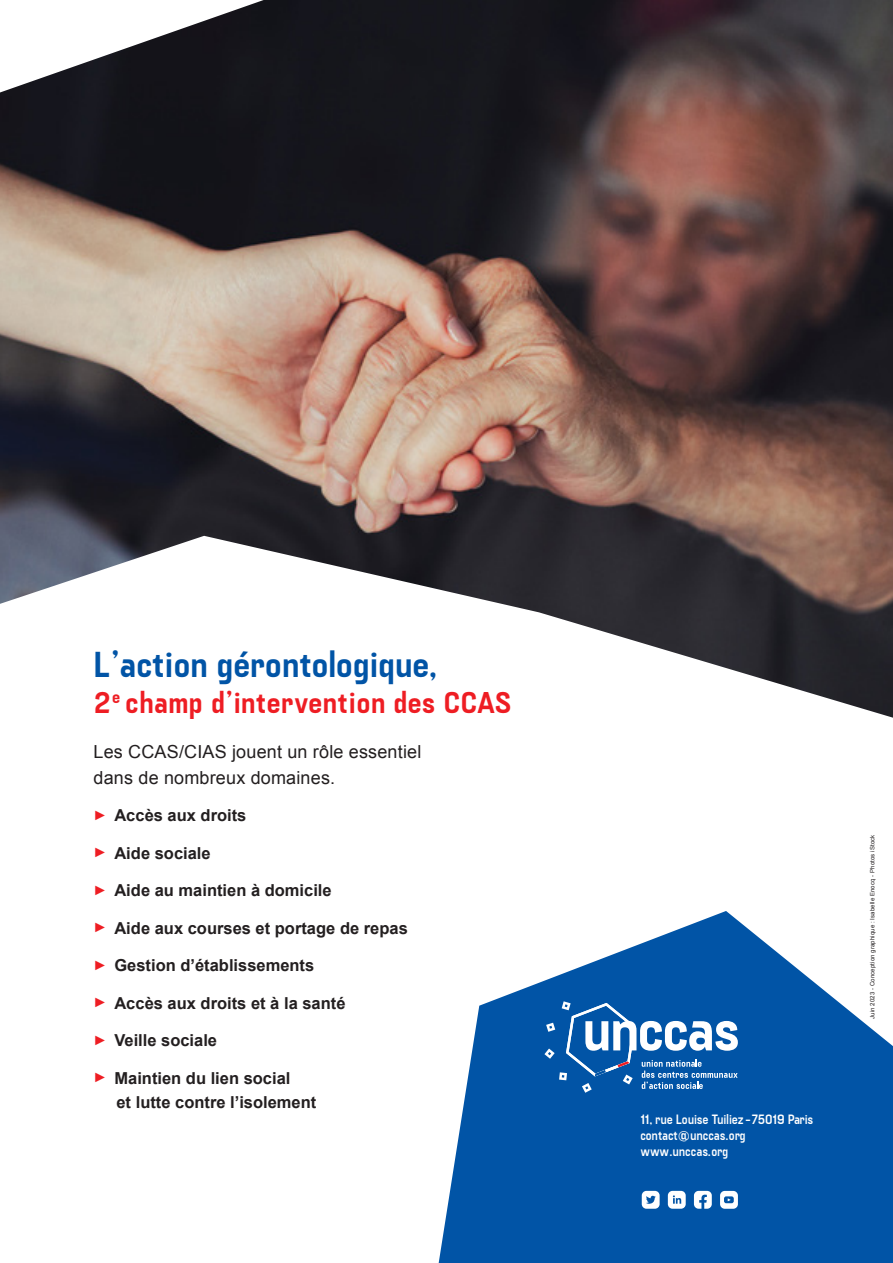
<style>
.page{position:relative;width:893px;height:1263px;background:#fff}
.page>*{position:absolute;margin:0;border:0;box-sizing:border-box;transform-origin:0 0}
.t1{font:36px "Fuji";letter-spacing:-.01em;color:#0154a6}
.t2{font:30px "Fuji";letter-spacing:-.005em;color:#ee1d23}
.t3{font:18px "Arial";letter-spacing:.01em;color:#231f20}
.t4{font:700 16.5px "Arial";color:#231f20}
.t5{font:300 13.5px "Fuji";letter-spacing:-.035em;color:#fff}
.t6{font:6px "Arial";letter-spacing:.02em;color:#231f20}
.s1{font-weight:400;font-size:13.5px;color:#ee1d23}
</style>
<div class="page">
<svg style="left:439px;top:911px;width:454px;height:352px;fill:#0154a6"></svg>
<svg style="left:544px;top:1001px;width:194px;height:92px"></svg>
<svg style="left:694px;top:1191px;width:18px;height:18px"></svg>
<svg style="left:642px;top:1191px;width:18px;height:18px"></svg>
<svg style="left:668px;top:1191px;width:18px;height:18px"></svg>
<svg style="left:720px;top:1191px;width:18px;height:18px"></svg>
<img style="left:0;top:0;width:893px;height:718px">
<p class="t1" style="left:94px;top:642px;width:345px">L’action gérontologique,</p>
<p class="t2" style="left:94px;top:684px;width:419px">2<sup>e</sup> champ d’intervention des CCAS</p>
<p class="t3" style="left:94px;top:740px;width:329px">Les CCAS/CIAS jouent un rôle essentiel</p>
<p class="t3" style="left:94px;top:766px;width:243px">dans de nombreux domaines.</p>
<p class="t4" style="left:94px;top:805px;width:154px"><span class="s1">►</span> Accès aux droits</p>
<p class="t4" style="left:94px;top:842px;width:119px"><span class="s1">►</span> Aide sociale</p>
<p class="t4" style="left:94px;top:880px;width:240px"><span class="s1">►</span> Aide au maintien à domicile</p>
<p class="t4" style="left:94px;top:917px;width:316px"><span class="s1">►</span> Aide aux courses et portage de repas</p>
<p class="t4" style="left:94px;top:955px;width:222px"><span class="s1">►</span> Gestion d’établissements</p>
<p class="t4" style="left:94px;top:992px;width:253px"><span class="s1">►</span> Accès aux droits et à la santé</p>
<p class="t4" style="left:94px;top:1030px;width:125px"><span class="s1">►</span> Veille sociale</p>
<p class="t4" style="left:94px;top:1067px;width:198px"><span class="s1">►</span> Maintien du lien social</p>
<p class="t4" style="left:116px;top:1091px;width:201px">et lutte contre l’isolement</p>
<p class="t5" style="left:640px;top:1111px;width:175px">11, rue Louise Tuiliez - 75019 Paris</p>
<p class="t5" style="left:640px;top:1127px;width:107px">contact@unccas.org</p>
<p class="t5" style="left:640px;top:1143px;width:90px">www.unccas.org</p>
<p class="t6" style="left:868px;top:1019px;width:186px;rotate:-90deg">Juin 2023 - Conception graphique : Isabelle Enocq - Photos iStock</p>
</div>
